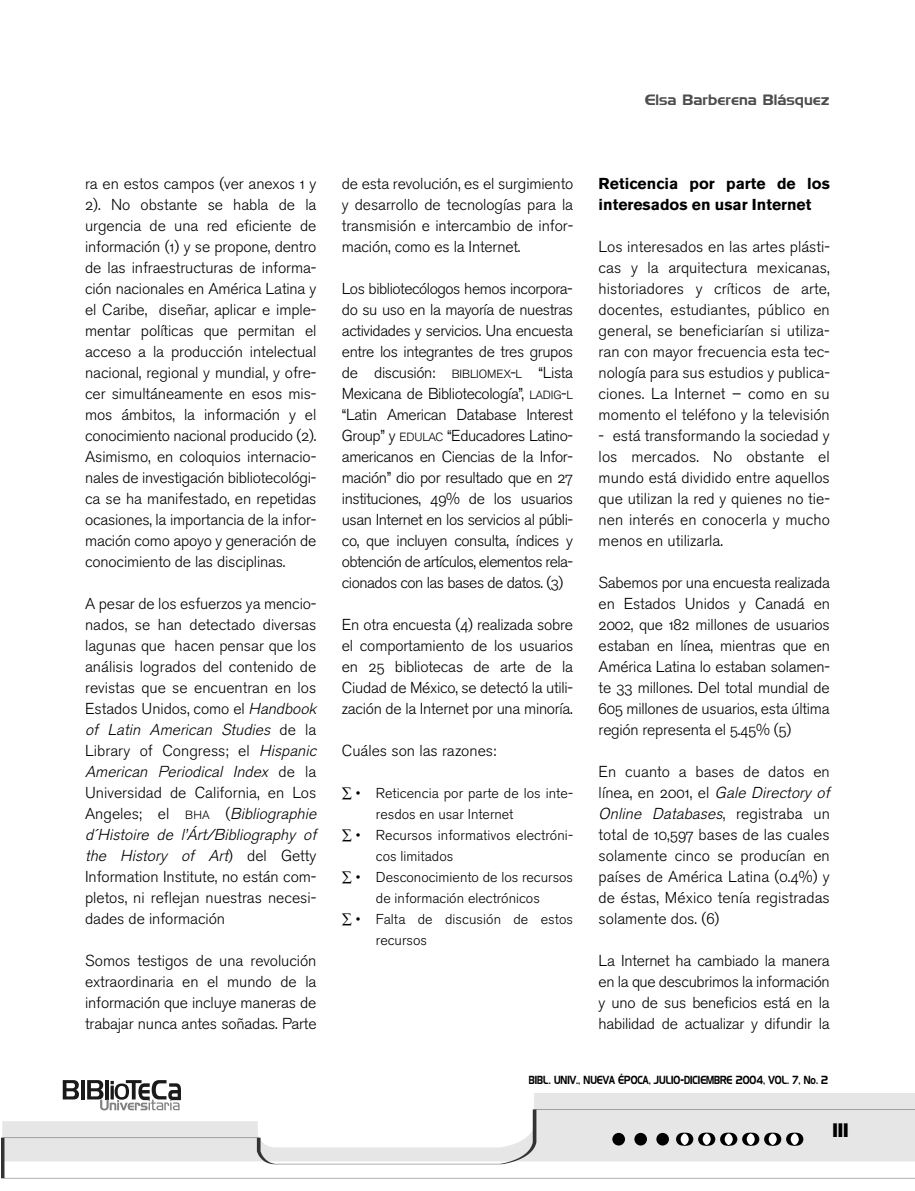
<style>
.page{position:relative;width:915px;height:1191px;background:#fff}
.page>*{position:absolute;margin:0;border:0;box-sizing:border-box;transform-origin:0 0}
.t1{font:19.5px "Denmark";color:#000}
.t2{font:15.75px/21px "Akzidenz Grotesk BE Light Os F";letter-spacing:-.005em;color:#000;text-align:justify}
.t3{font:700 15.75px/21px "Akzidenz Grotesk BE";color:#000}
.t4{font:15px "Denmark";color:#4d4d4d}
.t5{font:14.25px "Akzidenz Grotesk BE Light Os F";color:#000}
.t6{font:11.7px "Denmark";color:#000;scale:.7 1}
.s1{font-style:italic}
.s2{font-size:11.85px}
</style>
<div class="page">
<svg style="left:62px;top:1093px;width:852px;height:16px;fill:#e6e6e6"></svg>
<svg style="left:63px;top:1080px;width:16px;height:19px"></svg>
<hr style="left:81px;top:1080px;width:3px;height:19px;background:#1a1a1a">
<svg style="left:87px;top:1080px;width:94px;height:29px"></svg>
<svg style="left:2px;top:1109px;width:912px;height:69px"></svg>
<p class="t4" style="left:644px;top:91px;width:186px">Elsa Barberena Blásquez</p>
<p class="t2" style="left:85px;top:174px;width:233px">ra en estos campos (ver anexos 1 y 2). No obstante se habla de la urgencia de una red eficiente de información (1) y se propone, dentro de las infraestructuras de informa&shy;ción nacionales en América Latina y el Caribe, diseñar, aplicar e imple&shy;mentar políticas que permitan el acceso a la producción intelectual nacional, regional y mundial, y ofre&shy;cer simultáneamente en esos mis&shy;mos ámbitos, la información y el conocimiento nacional producido (2).<br>Asimismo, en coloquios internacio&shy;nales de investigación bibliotecológi&shy;ca se ha manifestado, en repetidas ocasiones, la importancia de la infor&shy;mación como apoyo y generación de conocimiento de las disciplinas.</p>
<p class="t2" style="left:85px;top:594px;width:236px;text-align:left">A pesar de los esfuerzos ya mencio&shy;nados, se han detectado diversas lagunas que hacen pensar que los análisis logrados del contenido de revistas que se encuentran en los<br>Estados Unidos, como el <span class="s1">Handbook of Latin American Studies</span> d e l a<br>Library of Congress; el <span class="s1">Hispanic<br>American Periodical Index</span> d e l a<br>Universidad de California, en Los<br>Angeles; el <span class="s2">BHA</span> (<span class="s1">Bibliographie d´Histoire de l’Árt/Bibliography of the History of Art</span>) d e l G e t t y<br>Information Institute, no están com&shy;pletos, ni reflejan nuestras necesi&shy;dades de información</p>
<p class="t2" style="left:85px;top:951px;width:233px">Somos testigos de una revolución extraordinaria en el mundo de la información que incluye maneras de trabajar nunca antes soñadas. Parte</p>
<p class="t2" style="left:342px;top:174px;width:233px">de esta revolución, es el surgimiento y desarrollo de tecnologías para la transmisión e intercambio de infor&shy;mación, como es la Internet.</p>
<p class="t2" style="left:342px;top:279px;width:233px">Los bibliotecólogos hemos incorpora&shy;do su uso en la mayoría de nuestras actividades y servicios. Una encuesta entre los integrantes de tres grupos de discusión: <span class="s2">BIBLIOMEX</span>-<span class="s2">L</span> “Lista Mexicana de Bibliotecología”, <span class="s2">LADIG</span>-<span class="s2">L </span>“Latin American Database Interest Group” y <span class="s2">EDULAC</span> “Educadores Latino&shy;americanos en Ciencias de la Infor&shy;mación” dio por resultado que en 27 instituciones, 49% de los usuarios usan Internet en los servicios al públi&shy;co, que incluyen consulta, índices y obtención de artículos, elementos rela&shy;cionados con las bases de datos. (3)</p>
<p class="t2" style="left:342px;top:615px;width:233px">En otra encuesta (4) realizada sobre el comportamiento de los usuarios en 25 bibliotecas de arte de la Ciudad de México, se detectó la utili&shy;zación de la Internet por una minoría.</p>
<p class="t2" style="left:342px;top:741px;width:156px">Cuáles son las razones:</p>
<p class="t5" style="left:342px;top:787px;width:233px">∑ • Reticencia por parte de los inte-</p>
<p class="t5" style="left:376px;top:808px;width:139px">resdos en usar Internet</p>
<p class="t5" style="left:342px;top:829px;width:232px">∑ • Recursos informativos electróni-</p>
<p class="t5" style="left:376px;top:850px;width:79px">cos limitados</p>
<p class="t5" style="left:342px;top:871px;width:233px">∑ • Desconocimiento de los recursos</p>
<p class="t5" style="left:376px;top:892px;width:165px">de información electrónicos</p>
<p class="t5" style="left:342px;top:913px;width:232px">∑ • Falta de discusión de estos</p>
<p class="t5" style="left:376px;top:934px;width:53px">recursos</p>
<p class="t3" style="left:598px;top:174px;width:233px">Reticencia por parte de los interesados en usar Internet</p>
<p class="t2" style="left:598px;top:237px;width:233px">Los interesados en las artes plásti&shy;cas y la arquitectura mexicanas, historiadores y críticos de arte, docentes, estudiantes, público en general, se beneficiarían si utiliza&shy;ran con mayor frecuencia esta tec&shy;nología para sus estudios y publica&shy;ciones. La Internet – como en su momento el teléfono y la televisión</p>
<p class="t2" style="left:598px;top:426px;width:233px">- está transformando la sociedad y los mercados. No obstante el mundo está dividido entre aquellos que utilizan la red y quienes no tie&shy;nen interés en conocerla y mucho menos en utilizarla.</p>
<p class="t2" style="left:598px;top:573px;width:233px">Sabemos por una encuesta realizada en Estados Unidos y Canadá en 2002, que 182 millones de usuarios estaban en línea, mientras que en América Latina lo estaban solamen&shy;te 33 millones. Del total mundial de 605 millones de usuarios, esta última región representa el 5.45% (5)</p>
<p class="t2" style="left:598px;top:762px;width:236px;text-align:left">En cuanto a bases de datos en l ín e a , e n 2 0 0 1 , e l <span class="s1">Gale Directory of<br>Online Databases</span>, r e g i s t r a b a u n total de 10,597 bases de las cuales solamente cinco se producían en países de América Latina (0.4%) y de éstas, México tenía registradas solamente dos. (6)</p>
<p class="t2" style="left:598px;top:951px;width:233px">La Internet ha cambiado la manera en la que descubrimos la información y uno de sus beneficios está en la habilidad de actualizar y difundir la</p>
<p class="t6" style="left:528px;top:1073px;width:429px">BIBL. UNIV., NUEVA ÉPOCA, JULIO-DICIEMBRE 2004, VOL. 7, No. 2</p>
<p class="t1" style="left:832px;top:1118px;width:18px">111</p>
</div>
